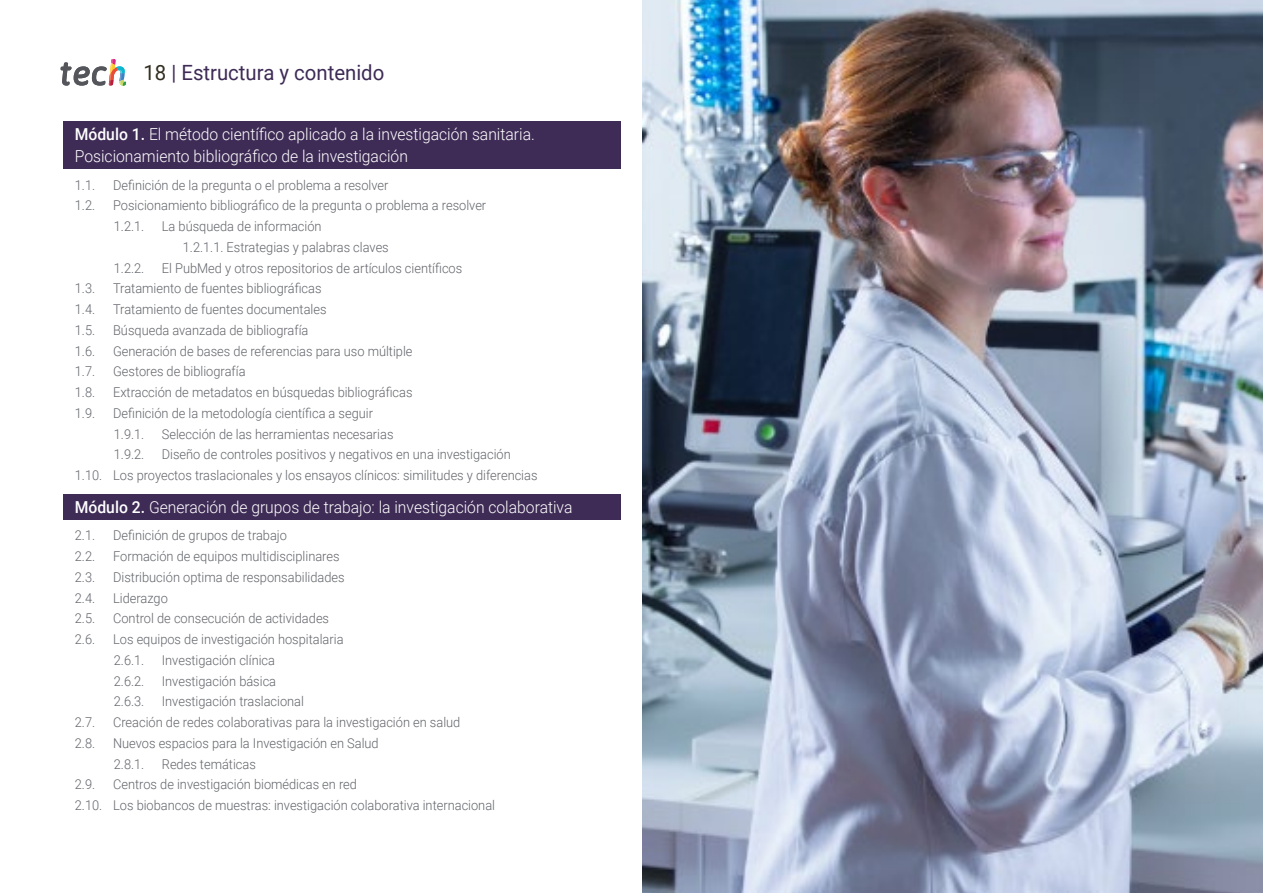
<style>
.page{position:relative;width:1263px;height:893px;background:#fff}
.page>*{position:absolute;margin:0;border:0;box-sizing:border-box;transform-origin:0 0}
.t1{font:21px "Roboto";color:#3e2b56}
.t2{font:300 16.5px/22.5px "Roboto";color:#fff;scale:.95 1}
.t3{font:300 13.5px/20.7px "Roboto";color:#61646a;scale:.95 1}
.s1{color:#312e20}
.s2{font-weight:500}
</style>
<div class="page">
<img style="left:642px;top:0;width:621px;height:893px">
<div style="left:64px;top:121px;width:557px;height:48px;background:#3e2b56"></div>
<div style="left:64px;top:494px;width:557px;height:25px;background:#3e2b56"></div>
<svg style="left:61px;top:59px;width:65px;height:27px"></svg>
<h1 class="t1" style="left:144px;top:57px;width:242px"><span class="s1">18</span> | Estructura y contenido</h1>
<p class="t2" style="left:75px;top:122px;width:486px"><span class="s2">Módulo 1.</span> El método científico aplicado a la investigación sanitaria.<br>Posicionamiento bibliográfico de la investigación</p>
<p class="t3" style="left:75px;top:174px;width:23px">1.1.</p>
<p class="t3" style="left:113px;top:174px;width:291px">Definición de la pregunta o el problema a resolver</p>
<p class="t3" style="left:75px;top:195px;width:23px">1.2.</p>
<p class="t3" style="left:113px;top:195px;width:394px">Posicionamiento bibliográfico de la pregunta o problema a resolver<br>1.2.1.</p>
<p class="t3" style="left:183px;top:215px;width:218px;text-indent:-21px">La búsqueda de información<br>1.2.1.1. Estrategias y palabras claves</p>
<p class="t3" style="left:114px;top:257px;width:34px">1.2.2.</p>
<p class="t3" style="left:162px;top:257px;width:318px">El PubMed y otros repositorios de artículos científicos</p>
<p class="t3" style="left:75px;top:278px;width:23px">1.3.</p>
<p class="t3" style="left:113px;top:278px;width:221px">Tratamiento de fuentes bibliográficas</p>
<p class="t3" style="left:75px;top:298px;width:23px">1.4.</p>
<p class="t3" style="left:113px;top:298px;width:226px">Tratamiento de fuentes documentales</p>
<p class="t3" style="left:75px;top:319px;width:23px">1.5.</p>
<p class="t3" style="left:113px;top:319px;width:207px">Búsqueda avanzada de bibliografía</p>
<p class="t3" style="left:75px;top:340px;width:23px">1.6.</p>
<p class="t3" style="left:113px;top:340px;width:317px">Generación de bases de referencias para uso múltiple</p>
<p class="t3" style="left:75px;top:361px;width:23px">1.7.</p>
<p class="t3" style="left:113px;top:361px;width:141px">Gestores de bibliografía</p>
<p class="t3" style="left:75px;top:381px;width:23px">1.8.</p>
<p class="t3" style="left:113px;top:381px;width:317px">Extracción de metadatos en búsquedas bibliográficas</p>
<p class="t3" style="left:75px;top:402px;width:23px">1.9.</p>
<p class="t3" style="left:113px;top:402px;width:275px">Definición de la metodología científica a seguir<br>1.9.1.</p>
<p class="t3" style="left:162px;top:423px;width:245px">Selección de las herramientas necesarias</p>
<p class="t3" style="left:75px;top:444px;width:489px;text-indent:87px">Diseño de controles positivos y negativos en una investigación<br>1.10. Los proyectos traslacionales y los ensayos clínicos: similitudes y diferencias</p>
<p class="t2" style="left:75px;top:495px;width:525px"><span class="s2">Módulo 2.</span> Generación de grupos de trabajo: la investigación colaborativa</p>
<p class="t3" style="left:75px;top:525px;width:23px">2.1.</p>
<p class="t3" style="left:113px;top:525px;width:185px">Definición de grupos de trabajo</p>
<p class="t3" style="left:75px;top:545px;width:23px">2.2.</p>
<p class="t3" style="left:113px;top:545px;width:240px">Formación de equipos multidisciplinares</p>
<p class="t3" style="left:75px;top:566px;width:23px">2.3.</p>
<p class="t3" style="left:113px;top:566px;width:245px">Distribución optima de responsabilidades</p>
<p class="t3" style="left:75px;top:587px;width:23px">2.4.</p>
<p class="t3" style="left:113px;top:587px;width:59px">Liderazgo</p>
<p class="t3" style="left:75px;top:608px;width:23px">2.5.</p>
<p class="t3" style="left:113px;top:608px;width:229px">Control de consecución de actividades</p>
<p class="t3" style="left:75px;top:628px;width:23px">2.6.</p>
<p class="t3" style="left:113px;top:628px;width:244px">Los equipos de investigación hospitalaria<br>2.6.1.</p>
<p class="t3" style="left:114px;top:444px;width:34px">1.9.2.</p>
<p class="t3" style="left:162px;top:649px;width:121px">Investigación clínica</p>
<p class="t3" style="left:114px;top:670px;width:34px">2.6.2.</p>
<p class="t3" style="left:162px;top:670px;width:122px">Investigación básica</p>
<p class="t3" style="left:114px;top:691px;width:34px">2.6.3.</p>
<p class="t3" style="left:162px;top:691px;width:151px">Investigación traslacional</p>
<p class="t3" style="left:75px;top:711px;width:23px">2.7.</p>
<p class="t3" style="left:113px;top:711px;width:367px">Creación de redes colaborativas para la investigación en salud</p>
<p class="t3" style="left:75px;top:732px;width:23px">2.8.</p>
<p class="t3" style="left:113px;top:732px;width:281px">Nuevos espacios para la Investigación en Salud<br>2.8.1.</p>
<p class="t3" style="left:162px;top:753px;width:101px">Redes temáticas</p>
<p class="t3" style="left:75px;top:774px;width:444px;text-indent:38px">Centros de investigación biomédicas en red<br>2.10. Los biobancos de muestras: investigación colaborativa internacional</p>
<p class="t3" style="left:75px;top:774px;width:23px">2.9.</p>
</div>
